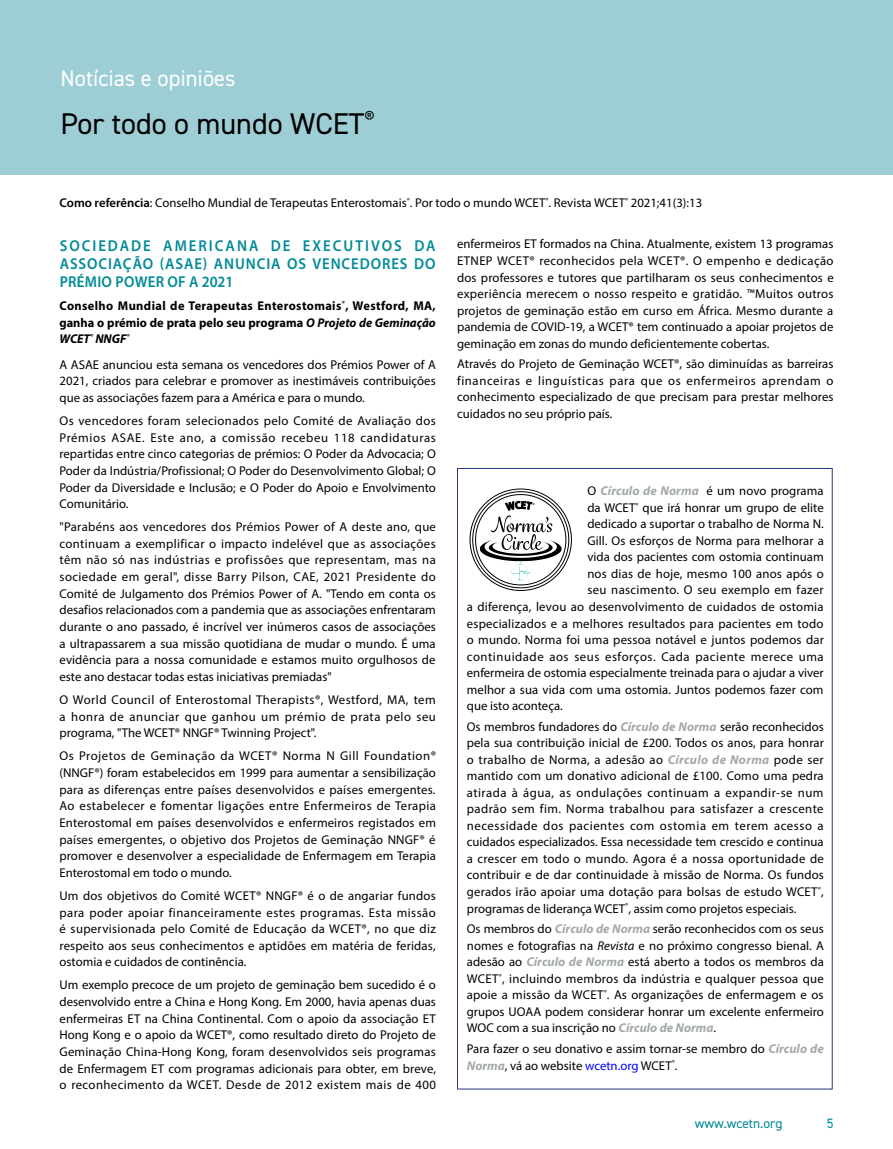
<style>
.page{position:relative;width:893px;height:1149px;background:#fff}
.page>*{position:absolute;margin:0;border:0;box-sizing:border-box;transform-origin:0 0}
.t1{font:30px "DIN2014";color:#000}
.t2{font:22.5px "DIN2014";color:#fff}
.t3{font:600 15.75px/18.1px "Myriad Pro";letter-spacing:.06em;color:#008a97;text-align:justify;scale:.94 1}
.t4{font:13.5px "DIN2014";color:#008a97}
.t5{font:12.75px/16.6px "Myriad Pro";color:#000;text-align:justify}
.t6{font:700 12.75px/16.6px "Myriad Pro";color:#000;text-align:justify}
.t7{font:12.75px "Myriad Pro";letter-spacing:.045em;color:#000}
.t8{font:12.75px "Myriad Pro";letter-spacing:.025em;color:#000}
.s1{font-weight:600}
.s2{font-style:italic}
.s3{font-weight:700;font-style:italic;color:#a3a8aa}
.s4{color:#00f}
</style>
<div class="page">
<div style="left:0;top:0;width:893px;height:174px;background:#9dced5"></div>
<svg style="left:470px;top:489px;width:101px;height:101px"></svg>
<img style="left:510px;top:562px;width:21px;height:20px">
<svg style="left:480px;top:501px;width:82px;height:60px"></svg>
<h2 class="t2" style="left:61px;top:64px;width:177px">Notícias e opiniões</h2>
<h1 class="t1" style="left:61px;top:105px;width:315px">Por todo o mundo WCET<sup>®</sup></h1>
<p class="t5" style="left:60px;top:194px;width:644px"><span class="s1">Como referência</span>: Conselho Mundial de Terapeutas Enterostomais<sup>®</sup>. Por todo o mundo WCET<sup>®</sup>. Revista WCET<sup>®</sup> 2021;41(3):13</p>
<p class="t3" style="left:60px;top:236px;width:401px">SOCIEDADE AMERICANA DE EXECUTIVOS DA ASSOCIAÇÃO (ASAE) ANUNCIA OS VENCEDORES DO PRÉMIO POWER OF A 2021</p>
<p class="t6" style="left:60px;top:297px;width:378px">Conselho Mundial de Terapeutas Enterostomais<sup>®</sup>, Westford, MA, ganha o prémio de prata pelo seu programa <span class="s2">O Projeto de Geminação WCET</span><sup>®</sup> <span class="s2">NNGF</span><sup>®</sup></p>
<p class="t5" style="left:60px;top:356px;width:378px">A ASAE anunciou esta semana os vencedores dos Prémios Power of A 2021, criados para celebrar e promover as inestimáveis contribuições que as associações fazem para a América e para o mundo.</p>
<p class="t5" style="left:60px;top:412px;width:378px">Os vencedores foram selecionados pelo Comité de Avaliação dos Prémios ASAE. Este ano, a comissão recebeu 118 candidaturas repartidas entre cinco categorias de prémios: O Poder da Advocacia; O Poder da Indústria/Profissional; O Poder do Desenvolvimento Global; O Poder da Diversidade e Inclusão; e O Poder do Apoio e Envolvimento Comunitário.</p>
<p class="t5" style="left:60px;top:518px;width:378px">"Parabéns aos vencedores dos Prémios Power of A deste ano, que continuam a exemplificar o impacto indelével que as associações têm não só nas indústrias e profissões que representam, mas na sociedade em geral", disse Barry Pilson, CAE, 2021 Presidente do Comité de Julgamento dos Prémios Power of A. "Tendo em conta os desafios relacionados com a pandemia que as associações enfrentaram durante o ano passado, é incrível ver inúmeros casos de associações a ultrapassarem a sua missão quotidiana de mudar o mundo. É uma evidência para a nossa comunidade e estamos muito orgulhosos de este ano destacar todas estas iniciativas premiadas"</p>
<p class="t5" style="left:60px;top:691px;width:378px">O World Council of Enterostomal Therapists®, Westford, MA, tem a honra de anunciar que ganhou um prémio de prata pelo seu programa, "The WCET® NNGF® Twinning Project".</p>
<p class="t5" style="left:60px;top:747px;width:378px">Os Projetos de Geminação da WCET® Norma N Gill Foundation® (NNGF®) foram estabelecidos em 1999 para aumentar a sensibilização para as diferenças entre países desenvolvidos e países emergentes.<br>Ao estabelecer e fomentar ligações entre Enfermeiros de Terapia Enterostomal em países desenvolvidos e enfermeiros registados em países emergentes, o objetivo dos Projetos de Geminação NNGF® é promover e desenvolver a especialidade de Enfermagem em Terapia Enterostomal em todo o mundo.</p>
<p class="t5" style="left:60px;top:886px;width:378px">Um dos objetivos do Comité WCET® NNGF® é o de angariar fundos para poder apoiar financeiramente estes programas. Esta missão é supervisionada pelo Comité de Educação da WCET®, no que diz respeito aos seus conhecimentos e aptidões em matéria de feridas, ostomia e cuidados de continência.</p>
<p class="t5" style="left:60px;top:976px;width:378px">Um exemplo precoce de um projeto de geminação bem sucedido é o desenvolvido entre a China e Hong Kong. Em 2000, havia apenas duas enfermeiras ET na China Continental. Com o apoio da associação ET Hong Kong e o apoio da WCET®, como resultado direto do Projeto de Geminação China-Hong Kong, foram desenvolvidos seis programas de Enfermagem ET com programas adicionais para obter, em breve, o reconhecimento da WCET. Desde de 2012 existem mais de 400</p>
<p class="t5" style="left:457px;top:236px;width:378px">enfermeiros ET formados na China. Atualmente, existem 13 programas ETNEP WCET® reconhecidos pela WCET®. O empenho e dedicação dos professores e tutores que partilharam os seus conhecimentos e experiência merecem o nosso respeito e gratidão. ™Muitos outros projetos de geminação estão em curso em África. Mesmo durante a pandemia de COVID-19, a WCET® tem continuado a apoiar projetos de geminação em zonas do mundo deficientemente cobertas.</p>
<p class="t5" style="left:457px;top:355px;width:378px">Através do Projeto de Geminação WCET®, são diminuídas as barreiras financeiras e linguísticas para que os enfermeiros aprendam o conhecimento especializado de que precisam para prestar melhores cuidados no seu próprio país.</p>
<p class="t5" style="left:587px;top:482px;width:238px">O <span class="s3">Círculo de Norma</span> é um novo programa</p>
<p class="t5" style="left:587px;top:499px;width:238px">da WCET<sup>®</sup> que irá honrar um grupo de elite</p>
<p class="t5" style="left:587px;top:515px;width:238px">dedicado a suportar o trabalho de Norma N.</p>
<p class="t5" style="left:587px;top:532px;width:238px">Gill. Os esforços de Norma para melhorar a</p>
<p class="t5" style="left:587px;top:548px;width:238px">vida dos pacientes com ostomia continuam</p>
<p class="t5" style="left:587px;top:565px;width:238px">nos dias de hoje, mesmo 100 anos após o</p>
<p class="t8" style="left:587px;top:582px;width:238px">seu nascimento. O seu exemplo em fazer</p>
<p class="t5" style="left:467px;top:598px;width:358px">a diferença, levou ao desenvolvimento de cuidados de ostomia</p>
<p class="t5" style="left:467px;top:614px;width:358px">especializados e a melhores resultados para pacientes em todo</p>
<p class="t5" style="left:467px;top:631px;width:359px">o mundo. Norma foi uma pessoa notável e juntos podemos dar</p>
<p class="t7" style="left:467px;top:648px;width:358px">continuidade aos seus esforços. Cada paciente merece uma</p>
<p class="t5" style="left:467px;top:664px;width:358px">enfermeira de ostomia especialmente treinada para o ajudar a viver</p>
<p class="t5" style="left:467px;top:680px;width:358px">melhor a sua vida com uma ostomia. Juntos podemos fazer com</p>
<p class="t5" style="left:467px;top:697px;width:97px">que isto aconteça.</p>
<p class="t5" style="left:467px;top:718px;width:359px">Os membros fundadores do <span class="s3">Círculo de Norma</span> serão reconhecidos pela sua contribuição inicial de £200. Todos os anos, para honrar o trabalho de Norma, a adesão ao <span class="s3">Círculo de Norma</span> pode ser mantido com um donativo adicional de £100. Como uma pedra atirada à água, as ondulações continuam a expandir-se num padrão sem fim. Norma trabalhou para satisfazer a crescente necessidade dos pacientes com ostomia em terem acesso a cuidados especializados. Essa necessidade tem crescido e continua a crescer em todo o mundo. Agora é a nossa oportunidade de contribuir e de dar continuidade à missão de Norma. Os fundos gerados irão apoiar uma dotação para bolsas de estudo WCET<sup>®</sup>, programas de liderança WCET<sup>®</sup>, assim como projetos especiais.</p>
<p class="t5" style="left:467px;top:920px;width:359px">Os membros do <span class="s3">Círculo de Norma</span> serão reconhecidos com os seus nomes e fotografias na <span class="s2">Revista</span> e no próximo congresso bienal. A adesão ao <span class="s3">Círculo de Norma</span> está aberto a todos os membros da WCET<sup>®</sup>, incluindo membros da indústria e qualquer pessoa que apoie a missão da WCET<sup>®</sup>. As organizações de enfermagem e os grupos UOAA podem considerar honrar um excelente enfermeiro WOC com a sua inscrição no <span class="s3">Círculo de Norma</span>.</p>
<p class="t5" style="left:467px;top:1040px;width:358px">Para fazer o seu donativo e assim tornar-se membro do <span class="s3">Círculo de<br>Norma</span>, vá ao website <span class="s4">wcetn.org</span> WCET<sup>®</sup>.</p>
<p class="t4" style="left:695px;top:1114px;width:89px">www.wcetn.org</p>
<p class="t4" style="left:827px;top:1114px;width:8px">5</p>
</div>
